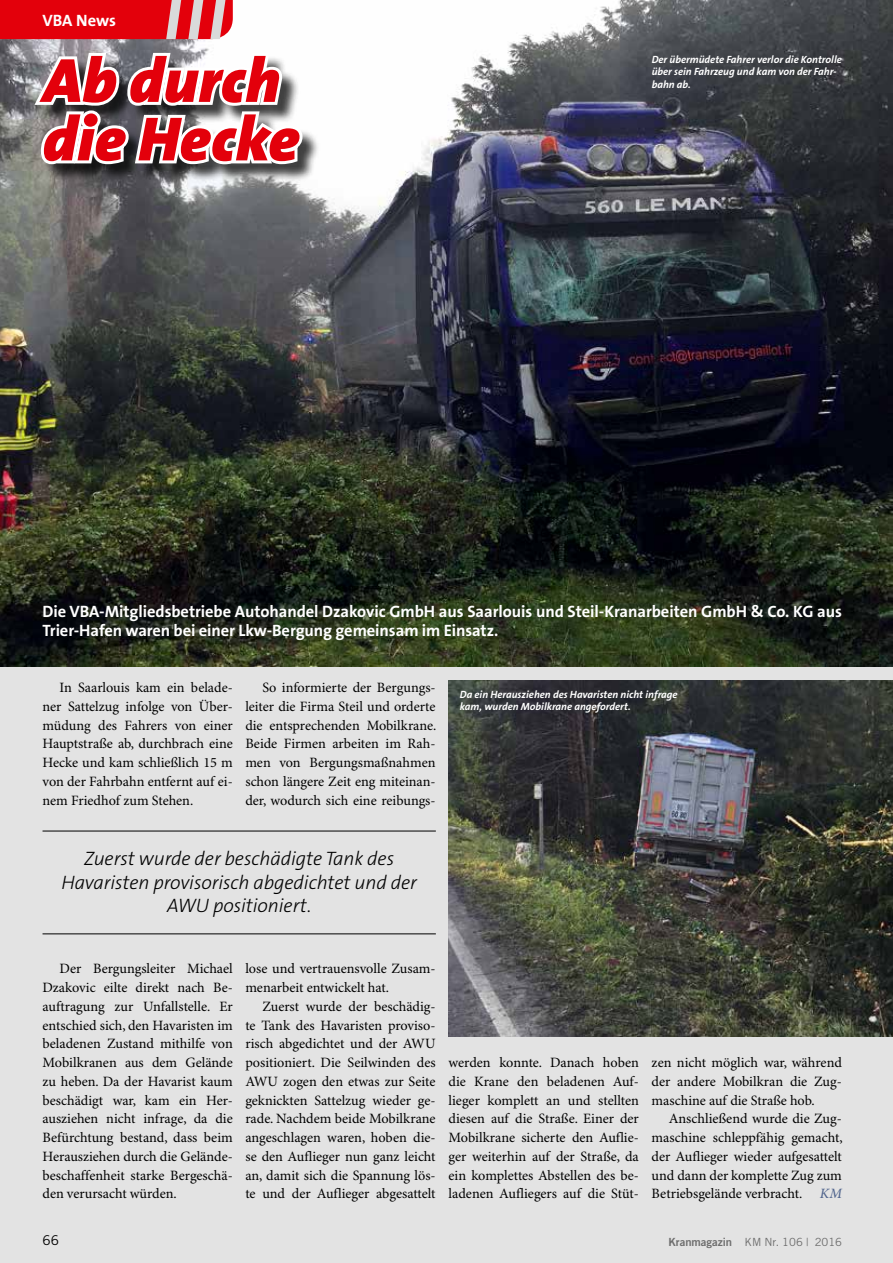
<style>
.page{position:relative;width:893px;height:1263px;background:#e3e3e3}
.page>*{position:absolute;margin:0;border:0;box-sizing:border-box;transform-origin:0 0}
.t1{font:italic 900 63px/58.5px "The Sans B9";color:#e3000b}
.t2{font:italic 300 19.5px/23.4px "The Sans B3";letter-spacing:-.005em;color:#000;text-align:center}
.t3{font:700 16.5px/18.8px "The Sans B7";letter-spacing:-.005em;color:#fff}
.t4{font:14.25px/18.8px "Minion Pro";color:#000;text-align:justify}
.t5{font:13.5px "Trade Gothic";color:#000}
.t6{font:11.25px "Trade Gothic";color:#6e6e6e}
.t7{font:italic 700 10.5px/12.3px "The Sans B7";color:#fff}
.s1{font-weight:500;font-style:italic;color:#51658d}
.s2{font-family:"Trade Gothic Bold Two"}
</style>
<div class="page">
<img style="left:0;top:0;width:893px;height:666px">
<svg style="left:0;top:0;width:233px;height:39px"></svg>
<div style="left:38px;top:55px;width:283px;height:128px;background:#000;opacity:.75"></div>
<svg style="left:30px;top:49px;width:276px;height:118px"></svg>
<img style="left:449px;top:681px;width:444px;height:355px">
<hr style="left:43px;top:831px;width:393px;height:1px;background:#000">
<hr style="left:43px;top:933px;width:393px;height:1px;background:#000">
<p class="t3" style="left:43px;top:11px;width:75px">VBA News</p>
<h1 class="t1" style="left:43px;top:53px;width:258px">Ab durch die Hecke</h1>
<p class="t7" style="left:652px;top:54px;width:192px">Der übermüdete Fahrer verlor die Kontrolle über sein Fahrzeug und kam von der Fahr&shy;bahn ab.</p>
<p class="t3" style="left:43px;top:602px;width:801px">Die VBA-Mitgliedsbetriebe Autohandel Dzakovic GmbH aus Saarlouis und Steil-Kranarbeiten GmbH &amp; Co. KG aus<br>Trier-Hafen waren bei einer Lkw-Bergung gemeinsam im Einsatz.</p>
<p class="t4" style="left:43px;top:679px;width:192px;text-indent:17px">In Saarlouis kam ein belade&shy;ner Sattelzug infolge von Über&shy;müdung des Fahrers von einer Hauptstraße ab, durchbrach eine Hecke und kam schließlich 15 m von der Fahrbahn entfernt auf ei&shy;nem Friedhof zum Stehen.</p>
<p class="t4" style="left:245px;top:679px;width:193px;text-indent:17px">So informierte der Bergungs&shy;leiter die Firma Steil und orderte die entsprechenden Mobilkrane.<br>Beide Firmen arbeiten im Rah&shy;men von Bergungsmaßnahmen schon längere Zeit eng miteinan&shy;der, wodurch sich eine reibungs-</p>
<h2 class="t2" style="left:61px;top:848px;width:357px">Zuerst wurde der beschädigte Tank des<br>Havaristen provisorisch abgedichtet und der<br>AWU positioniert.</h2>
<p class="t7" style="left:460px;top:689px;width:219px">Da ein Herausziehen des Havaristen nicht infrage kam, wurden Mobilkrane angefordert.</p>
<p class="t4" style="left:43px;top:960px;width:192px;text-indent:17px">Der Bergungsleiter Michael Dzakovic eilte direkt nach Be&shy;auftragung zur Unfallstelle. Er entschied sich, den Havaristen im beladenen Zustand mithilfe von Mobilkranen aus dem Gelände zu heben. Da der Havarist kaum beschädigt war, kam ein Her&shy;ausziehen nicht infrage, da die Befürchtung bestand, dass beim Herausziehen durch die Gelände&shy;beschaffenheit starke Bergeschä&shy;den verursacht würden.</p>
<p class="t4" style="left:245px;top:960px;width:192px">lose und vertrauensvolle Zusam&shy;menarbeit entwickelt hat.</p>
<p class="t4" style="left:245px;top:997px;width:192px;text-indent:17px">Zuerst wurde der beschädig&shy;te Tank des Havaristen proviso&shy;risch abgedichtet und der AWU positioniert. Die Seilwinden des AWU zogen den etwas zur Seite geknickten Sattelzug wieder ge&shy;rade. Nachdem beide Mobilkrane angeschlagen waren, hoben die&shy;se den Auflieger nun ganz leicht an, damit sich die Spannung lös&shy;te und der Auflieger abgesattelt</p>
<p class="t4" style="left:449px;top:1054px;width:192px">werden konnte. Danach hoben die Krane den beladenen Auf&shy;lieger komplett an und stellten diesen auf die Straße. Einer der Mobilkrane sicherte den Auflie&shy;ger weiterhin auf der Straße, da ein komplettes Abstellen des be&shy;ladenen Aufliegers auf die Stüt-</p>
<p class="t4" style="left:652px;top:1054px;width:192px">zen nicht möglich war, während der andere Mobilkran die Zug&shy;maschine auf die Straße hob.</p>
<p class="t4" style="left:652px;top:1110px;width:193px;text-indent:17px">Anschließend wurde die Zug&shy;maschine schleppfähig gemacht, der Auflieger wieder aufgesattelt und dann der komplette Zug zum Betriebsgelände verbracht. <span class="s1">KM</span></p>
<p class="t5" style="left:43px;top:1232px;width:18px">66</p>
<p class="t6" style="left:668px;top:1235px;width:175px"><span class="s2">Kranmagazin</span> KM Nr. 106 | 2016</p>
</div>
